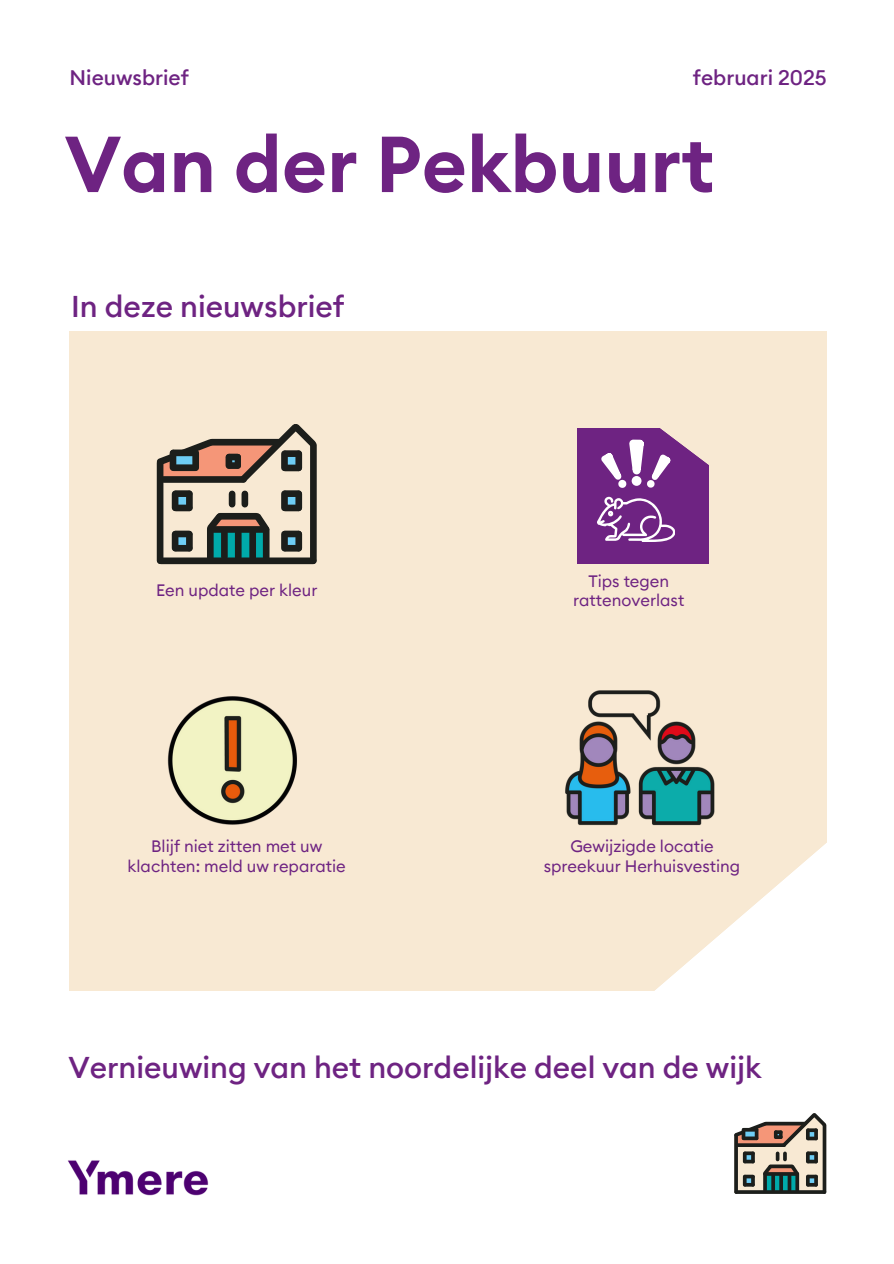
<style>
.page{position:relative;width:894px;height:1264px;background:#fff}
.page>*{position:absolute;margin:0;border:0;box-sizing:border-box;transform-origin:0 0}
.t1{font:600 78px "Euclid Circular B";color:#6e2382}
.t2{font:500 30px "Euclid Circular B";color:#6e2382}
.t3{font:500 21px "Euclid Circular B";color:#6e2382}
.t4{font:16.5px/19.2px "Euclid Circular B";color:#6e2382;text-align:center}
</style>
<div class="page">
<div style="left:70px;top:331px;width:756px;height:660px;background:#f8e9d3"></div>
<img style="left:68px;top:1160px;width:141px;height:36px">
<svg style="left:655px;top:822px;width:172px;height:169px"></svg>
<svg style="left:734px;top:1186px;width:88px;height:6px"></svg>
<svg style="left:766px;top:1186px;width:29px;height:4px"></svg>
<hr style="left:736px;top:1190px;width:88px;height:3px;background:#1c1e1b">
<svg style="left:822px;top:1186px;width:4px;height:5px"></svg>
<hr style="left:734px;top:1135px;width:3px;height:56px;background:#1c1e1b">
<hr style="left:763px;top:1173px;width:3px;height:17px;background:#1c1e1b">
<hr style="left:795px;top:1173px;width:3px;height:17px;background:#1c1e1b">
<hr style="left:779px;top:1175px;width:3px;height:15px;background:#1c1e1b">
<svg style="left:787px;top:1186px;width:4px;height:4px"></svg>
<hr style="left:771px;top:1175px;width:3px;height:14px;background:#1c1e1b">
<svg style="left:734px;top:1113px;width:93px;height:73px"></svg>
<div style="left:215px;top:518px;width:46px;height:26px;background:#f59678"></div>
<div style="left:210px;top:530px;width:55px;height:30px;background:#0aa"></div>
<div style="left:161px;top:557px;width:152px;height:7px;background:#1c1e1b"></div>
<div style="left:310px;top:445px;width:6px;height:115px;background:#1c1e1b"></div>
<div style="left:157px;top:463px;width:6px;height:97px;background:#1c1e1b"></div>
<div style="left:207px;top:529px;width:6px;height:28px;background:#1c1e1b"></div>
<div style="left:263px;top:529px;width:6px;height:28px;background:#1c1e1b"></div>
<div style="left:210px;top:526px;width:56px;height:7px;background:#1c1e1b"></div>
<svg style="left:207px;top:512px;width:21px;height:25px"></svg>
<div style="left:220px;top:513px;width:36px;height:6px;background:#1c1e1b"></div>
<svg style="left:248px;top:512px;width:22px;height:25px"></svg>
<svg style="left:175px;top:533px;width:11px;height:12px"></svg>
<div style="left:172px;top:534px;width:6px;height:14px;background:#1c1e1b"></div>
<div style="left:186px;top:534px;width:7px;height:14px;background:#1c1e1b"></div>
<div style="left:176px;top:545px;width:13px;height:6px;background:#1c1e1b"></div>
<div style="left:176px;top:530px;width:13px;height:7px;background:#1c1e1b"></div>
<div style="left:235px;top:533px;width:6px;height:24px;background:#1c1e1b"></div>
<div style="left:249px;top:533px;width:7px;height:24px;background:#1c1e1b"></div>
<div style="left:221px;top:533px;width:7px;height:24px;background:#1c1e1b"></div>
<div style="left:241px;top:494px;width:7px;height:10px;background:#1c1e1b"></div>
<div style="left:229px;top:494px;width:6px;height:10px;background:#1c1e1b"></div>
<svg style="left:156px;top:424px;width:161px;height:64px"></svg>
<div style="left:175px;top:493px;width:14px;height:14px;background:#6ecdf5"></div>
<div style="left:172px;top:494px;width:6px;height:14px;background:#1c1e1b"></div>
<div style="left:186px;top:494px;width:7px;height:14px;background:#1c1e1b"></div>
<div style="left:176px;top:504px;width:13px;height:7px;background:#1c1e1b"></div>
<div style="left:176px;top:490px;width:13px;height:7px;background:#1c1e1b"></div>
<div style="left:284px;top:493px;width:14px;height:14px;background:#6ecdf5"></div>
<div style="left:281px;top:494px;width:7px;height:14px;background:#1c1e1b"></div>
<div style="left:295px;top:494px;width:7px;height:14px;background:#1c1e1b"></div>
<div style="left:285px;top:504px;width:13px;height:7px;background:#1c1e1b"></div>
<div style="left:285px;top:490px;width:13px;height:7px;background:#1c1e1b"></div>
<svg style="left:284px;top:533px;width:11px;height:12px"></svg>
<div style="left:281px;top:534px;width:7px;height:14px;background:#1c1e1b"></div>
<div style="left:295px;top:534px;width:7px;height:14px;background:#1c1e1b"></div>
<div style="left:285px;top:545px;width:13px;height:6px;background:#1c1e1b"></div>
<div style="left:285px;top:530px;width:13px;height:7px;background:#1c1e1b"></div>
<div style="left:284px;top:453px;width:14px;height:14px;background:#6ecdf5"></div>
<div style="left:281px;top:454px;width:7px;height:14px;background:#1c1e1b"></div>
<div style="left:295px;top:454px;width:7px;height:14px;background:#1c1e1b"></div>
<div style="left:285px;top:464px;width:13px;height:7px;background:#1c1e1b"></div>
<div style="left:285px;top:450px;width:13px;height:7px;background:#1c1e1b"></div>
<div style="left:229px;top:453px;width:8px;height:7px;background:#1c1e1b"></div>
<img style="left:167px;top:696px;width:130px;height:129px">
<img style="left:565px;top:690px;width:169px;height:167px">
<div style="left:577px;top:428px;width:131px;height:136px;background:#6e2382"></div>
<svg style="left:597px;top:496px;width:77px;height:46px"></svg>
<svg style="left:601px;top:428px;width:108px;height:60px"></svg>
<h3 class="t3" style="left:70px;top:68px;width:121px">Nieuwsbrief</h3>
<h1 class="t3" style="left:692px;top:68px;width:135px">februari 2025</h1>
<h3 class="t1" style="left:65px;top:129px;width:651px">Van der Pekbuurt</h3>
<p class="t2" style="left:71px;top:292px;width:275px">In deze nieuwsbrief</p>
<p class="t4" style="left:156px;top:581px;width:163px">Een update per kleur</p>
<p class="t4" style="left:128px;top:837px;width:220px">Blijf niet zitten met uw klachten: meld uw reparatie</p>
<p class="t4" style="left:573px;top:572px;width:113px">Tips tegen rattenoverlast</p>
<p class="t4" style="left:570px;top:837px;width:145px">Gewijzigde locatie</p>
<p class="t4" style="left:543px;top:857px;width:198px">spreekuur Herhuisvesting</p>
<h2 class="t2" style="left:68px;top:1053px;width:694px">Vernieuwing van het noordelijke deel van de wijk</h2>
</div>
